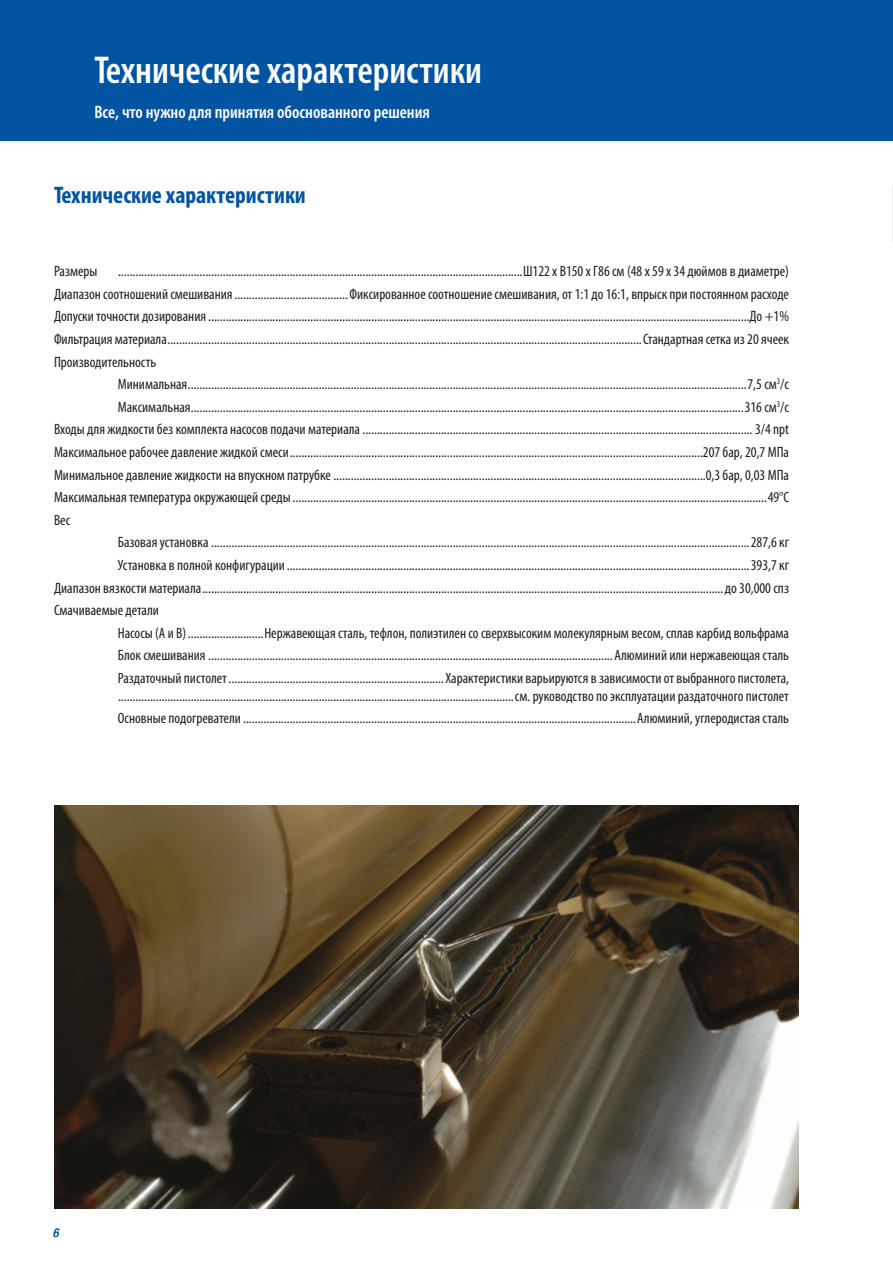
<style>
.page{position:relative;width:893px;height:1263px;background:#fff}
.page>*{position:absolute;margin:0;border:0;box-sizing:border-box;transform-origin:0 0}
.t1{font:600 condensed 39px "Myriad Pro";color:#fff}
.t2{font:700 condensed 24px "Myriad Pro";color:#0054a1}
.t3{font:600 condensed 18px "Myriad Pro";color:#fff}
.t4{font:condensed 15px/22.6px "Myriad Pro";color:#1d1d1b}
.t5{font:italic condensed 12px "Helvetica Neue LT Std";color:#0054a1}
</style>
<div class="page">
<div style="left:0;top:0;width:893px;height:140px;background:#0054a1"></div>
<img style="left:54px;top:805px;width:744px;height:403px">
<svg style="left:892px;top:185px;width:1px;height:58px"></svg>
<h1 class="t1" style="left:94px;top:49px;width:389px">Технические характеристики</h1>
<p class="t3" style="left:94px;top:102px;width:337px">Все, что нужно для принятия обоснованного решения</p>
<h2 class="t2" style="left:54px;top:180px;width:253px">Технические характеристики</h2>
<p class="t4" style="left:54px;top:260px;width:45px">Размеры</p>
<p class="t4" style="left:118px;top:260px;width:672px">...........................................................................................................................................Ш122 x В150 x Г86 см (48 x 59 x 34 дюймов в диаметре)</p>
<p class="t4" style="left:54px;top:282px;width:736px">Диапазон соотношений смешивания.......................................Фиксированное соотношение смешивания, от 1:1 до 16:1, впрыск при постоянном расходе</p>
<p class="t4" style="left:54px;top:305px;width:737px">Допуски точности дозирования..........................................................................................................................................................................................До +1%</p>
<p class="t4" style="left:54px;top:328px;width:736px">Фильтрация материала...................................................................................................................................................................Стандартная сетка из 20 ячеек</p>
<p class="t4" style="left:54px;top:350px;width:104px">Производительность</p>
<p class="t4" style="left:118px;top:373px;width:673px">Минимальная................................................................................................................................................................................................7,5 см<sup>3</sup>/с</p>
<p class="t4" style="left:118px;top:395px;width:673px">Максимальная..............................................................................................................................................................................................316 см<sup>3</sup>/с</p>
<p class="t4" style="left:54px;top:418px;width:736px">Входы для жидкости без комплекта насосов подачи материала ...................................................................................................................................... 3/4 npt</p>
<p class="t4" style="left:54px;top:440px;width:736px">Максимальное рабочее давление жидкой смеси..............................................................................................................................................207 бар, 20,7 МПа</p>
<p class="t4" style="left:54px;top:463px;width:736px">Минимальное давление жидкости на впускном патрубке................................................................................................................................0,3 бар, 0,03 МПа</p>
<p class="t4" style="left:54px;top:486px;width:736px">Максимальная температура окружающей среды...................................................................................................................................................................49°C</p>
<p class="t4" style="left:54px;top:508px;width:18px">Вес</p>
<p class="t4" style="left:118px;top:531px;width:673px">Базовая установка .........................................................................................................................................................................................287,6 кг</p>
<p class="t4" style="left:118px;top:553px;width:673px">Установка в полной конфигурации ...............................................................................................................................................................393,7 кг</p>
<p class="t4" style="left:54px;top:576px;width:736px">Диапазон вязкости материала...................................................................................................................................................................................до 30,000 спз</p>
<p class="t4" style="left:54px;top:599px;width:106px">Смачиваемые детали</p>
<p class="t4" style="left:118px;top:621px;width:673px">Насосы (А и В)..........................Нержавеющая сталь, тефлон, полиэтилен со сверхвысоким молекулярным весом, сплав карбид вольфрама</p>
<p class="t4" style="left:118px;top:644px;width:673px">Блок смешивания ........................................................................................................................................... Алюминий или нержавеющая сталь</p>
<p class="t4" style="left:118px;top:666px;width:673px">Раздаточный пистолет..........................................................................Характеристики варьируются в зависимости от выбранного пистолета,</p>
<p class="t4" style="left:118px;top:684px;width:673px">........................................................................................................................................см. руководство по эксплуатации раздаточного пистолет<br>Основные подогреватели .......................................................................................................................................Алюминий, углеродистая сталь</p>
<p class="t5" style="left:53px;top:1226px;width:7px">6</p>
</div>
